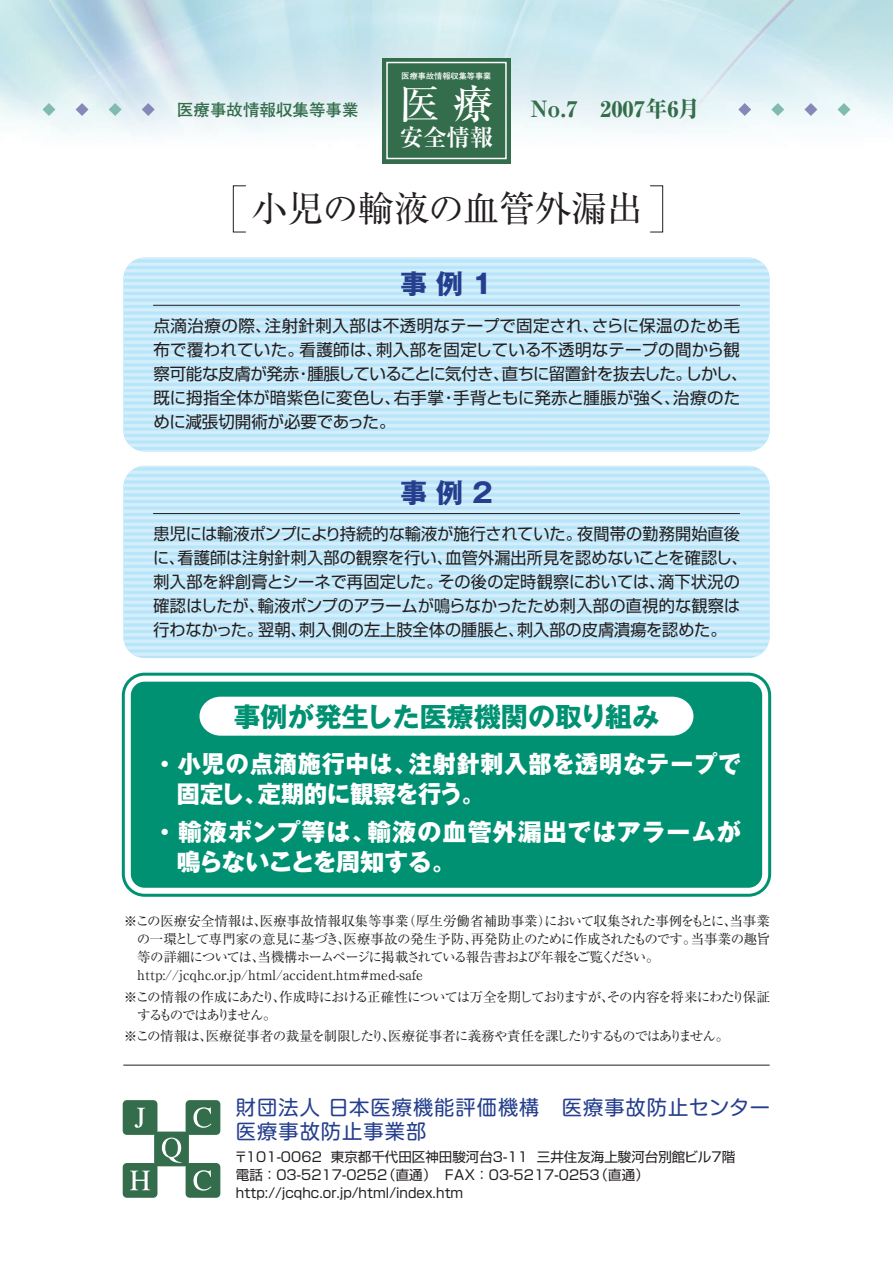
<style>
.page{position:relative;width:893px;height:1263px;background:#fff}
.page>*{position:absolute;margin:0;border:0;box-sizing:border-box;transform-origin:0 0}
.t1{font:500 40.35px "Ryumin";color:#fff}
.t2{font:36px "Ryumin";letter-spacing:-.005em;color:#231f20}
.t3{font:700 27px "Gothic MB101";color:#009173}
.t4{font:700 27px "Gothic MB101";letter-spacing:.335em;color:#253f8e}
.t5{font:24px/30px "Gothic MB101 hea";letter-spacing:.03em;color:#fff}
.t6{font:700 23.4px "Ryumin";color:#fff}
.t7{font:800 22.5px "Ryumin";color:#346d4b}
.t8{font:20.25px/24px "Shin M Go";letter-spacing:.05em;color:#253f8e}
.t9{font:16.5px/24px "Shin Go";color:#231f20}
.t10{font:700 16.5px "Futo Go B101";color:#346d4b}
.t11{font:13.5px/18px "Ryumin";letter-spacing:-.02em;color:#231f20}
.t12{font:13.5px/18px "Shin Go";color:#231f20}
.t13{font:13.5px/18px "Ryumin";letter-spacing:-.085em;color:#231f20}
.t14{font:13.5px "Ryumin";letter-spacing:-.07em;color:#231f20}
.t15{font:700 8.1px "Futo Go B101";color:#fff}
</style>
<div class="page">
<img style="left:0;top:0;width:893px;height:1198px">
<div style="left:131px;top:682px;width:631px;height:206px;background:#009173;border:3px solid #009173;border-radius:12px"></div>
<div style="left:200px;top:697px;width:493px;height:39px;background:#fff"></div>
<svg style="left:123px;top:258px;width:647px;height:193px;background:#c6e9fa"></svg>
<div style="left:122px;top:673px;width:649px;height:224px;border:3px solid #009173;border-radius:21px"></div>
<div style="left:154px;top:1131px;width:35px;height:35px;background:#346d4b;border-radius:4px"></div>
<svg style="left:162px;top:1137px;width:20px;height:26px"></svg>
<div style="left:186px;top:1163px;width:34px;height:35px;background:#346d4b;border-radius:4px"></div>
<svg style="left:193px;top:1170px;width:18px;height:20px"></svg>
<div style="left:123px;top:1100px;width:34px;height:35px;background:#346d4b;border-radius:4px"></div>
<svg style="left:135px;top:1108px;width:10px;height:20px"></svg>
<div style="left:186px;top:1100px;width:34px;height:35px;background:#346d4b;border-radius:4px"></div>
<svg style="left:193px;top:1107px;width:18px;height:21px"></svg>
<div style="left:123px;top:1163px;width:34px;height:35px;background:#346d4b;border-radius:4px"></div>
<svg style="left:130px;top:1171px;width:20px;height:19px"></svg>
<hr style="left:123px;top:1065px;width:647px;height:1px;background:#231f20">
<hr style="left:153px;top:305px;width:587px;height:1px;background:#231f20">
<div style="left:123px;top:466px;width:647px;height:192px;background:linear-gradient(to right,#c6eafa,#c6eafa);border-radius:21px"></div>
<hr style="left:153px;top:513px;width:587px;height:1px;background:#231f20">
<svg style="left:109px;top:103px;width:13px;height:13px"></svg>
<svg style="left:43px;top:103px;width:12px;height:13px"></svg>
<svg style="left:142px;top:103px;width:13px;height:13px"></svg>
<svg style="left:76px;top:103px;width:13px;height:13px"></svg>
<svg style="left:771px;top:103px;width:13px;height:13px"></svg>
<svg style="left:804px;top:103px;width:13px;height:13px"></svg>
<svg style="left:738px;top:103px;width:13px;height:13px"></svg>
<svg style="left:837px;top:103px;width:13px;height:13px"></svg>
<div style="left:233px;top:185px;width:13px;height:47px;border:1px solid #231f20"></div>
<div style="left:650px;top:185px;width:13px;height:47px;border:1px solid #231f20"></div>
<div style="left:382px;top:58px;width:129px;height:105px;background:#346d4b"></div>
<div style="left:386px;top:62px;width:121px;height:97px;border:1px solid #fff"></div>
<p class="t15" style="left:402px;top:71px;width:91px">医療事故情報収集等事業</p>
<h1 class="t1" style="left:399px;top:80px;width:96px">医療</h1>
<h3 class="t6" style="left:400px;top:123px;width:95px">安全情報</h3>
<p class="t10" style="left:177px;top:100px;width:183px">医療事故情報収集等事業</p>
<h3 class="t7" style="left:531px;top:94px;width:171px">No.7 2007年6月</h3>
<h2 class="t2" style="left:252px;top:188px;width:392px">小児の輸液の血管外漏出</h2>
<h3 class="t4" style="left:400px;top:265px;width:94px">事例1</h3>
<p class="t9" style="left:153px;top:313px;width:596px">点滴治療の際、注射針刺入部は不透明なテープで固定され、さらに保温のため毛布で覆われていた。看護師は、刺入部を固定している不透明なテープの間から観察可能な皮膚が発赤・腫脹していることに気付き、直ちに留置針を抜去した。しかし、既に拇指全体が暗紫色に変色し、右手掌・手背ともに発赤と腫脹が強く、治療のために減張切開術が必要であった。</p>
<h3 class="t4" style="left:400px;top:473px;width:94px">事例2</h3>
<p class="t9" style="left:153px;top:521px;width:596px">患児には輸液ポンプにより持続的な輸液が施行されていた。夜間帯の勤務開始直後に、看護師は注射針刺入部の観察を行い、血管外漏出所見を認めないことを確認し、刺入部を絆創膏とシーネで再固定した。その後の定時観察においては、滴下状況の確認はしたが、輸液ポンプのアラームが鳴らなかったため刺入部の直視的な観察は行わなかった。翌朝、刺入側の左上肢全体の腫脹と、刺入部の皮膚潰瘍を認めた。</p>
<h3 class="t3" style="left:233px;top:697px;width:427px">事例が発生した医療機関の取り組み</h3>
<h3 class="t5" style="left:177px;top:746px;width:566px;text-indent:-24px">・小児の点滴施行中は、注射針刺入部を透明なテープで固定し、定期的に観察を行う。</h3>
<h3 class="t5" style="left:177px;top:814px;width:565px;text-indent:-24px">・輸液ポンプ等は、輸液の血管外漏出ではアラームが鳴らないことを周知する。</h3>
<p class="t11" style="left:137px;top:911px;width:635px;text-indent:-13px">※この医療安全情報は、医療事故情報収集等事業（厚生労働省補助事業）において収集された事例をもとに、当事業の一環として専門家の意見に基づき、医療事故の発生予防、再発防止のために作成されたものです。当事業の趣旨等の詳細については、当機構ホームページに掲載されている報告書および年報をご覧ください。http://jcqhc.or.jp/html/accident.htm#med-safe</p>
<p class="t13" style="left:137px;top:988px;width:634px;text-indent:-13px">※この情報の作成にあたり、作成時における正確性については万全を期しておりますが、その内容を将来にわたり保証するものではありません。</p>
<p class="t14" style="left:124px;top:1028px;width:607px">※この情報は、医療従事者の裁量を制限したり、医療従事者に義務や責任を課したりするものではありません。</p>
<p class="t8" style="left:236px;top:1094px;width:536px">財団法人日本医療機能評価機構 医療事故防止センター医療事故防止事業部</p>
<p class="t12" style="left:234px;top:1147px;width:503px">〒101-0062 東京都千代田区神田駿河台3-11 三井住友海上駿河台別館ビル7階電話：03-5217-0252（直通）ＦＡＸ：03-5217-0253（直通）http://jcqhc.or.jp/html/index.htm</p>
</div>
